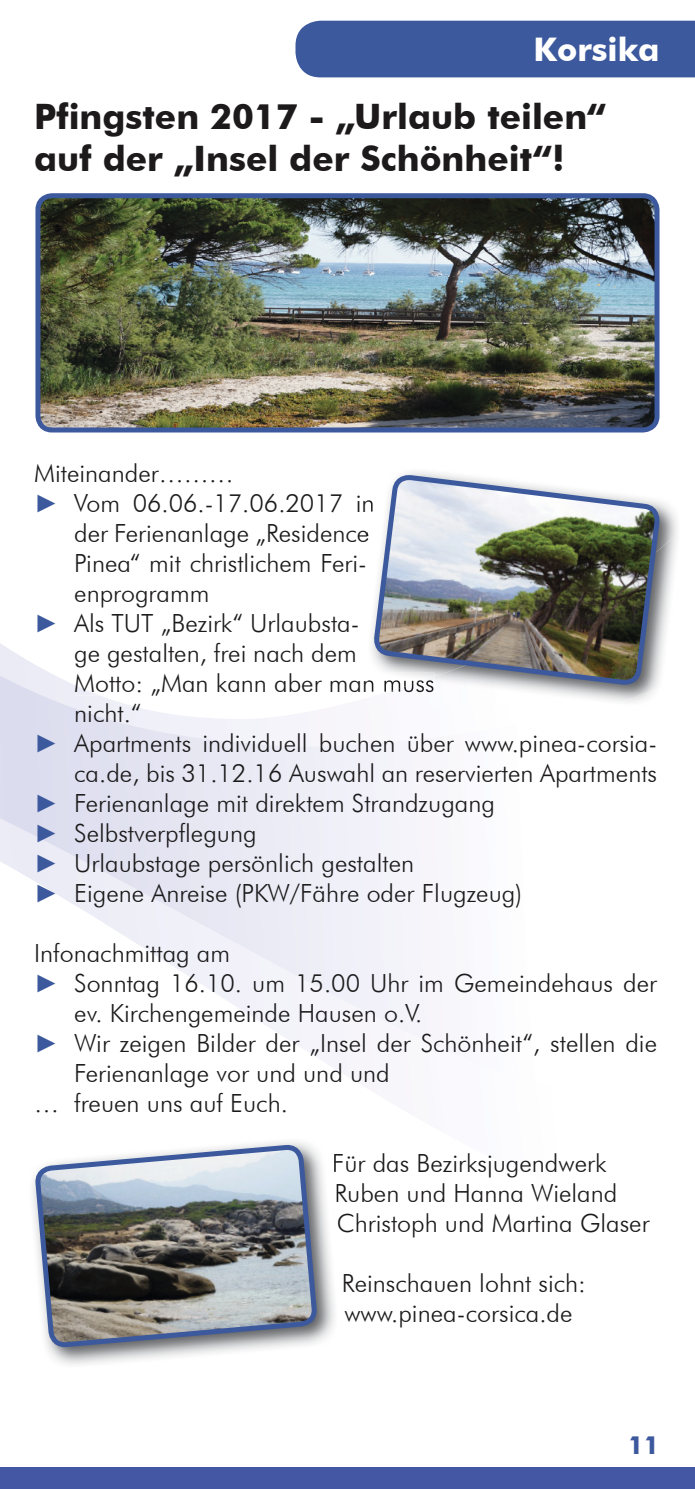
<style>
.page{position:relative;width:695px;height:1489px;background:#fff}
.page>*{position:absolute;margin:0;border:0;box-sizing:border-box;transform-origin:0 0}
.t1{font:700 35px/42px "Futura BT";color:#1c1a1b}
.t2{font:700 32.5px "Futura BT";color:#fff}
.t3{font:300 25px/30px "Futura BT";color:#1c1a1b}
.t4{font:700 25px "Futura BT";color:#3d599d}
.s1{font-family:"Arial";font-weight:400;color:#3d599d}
</style>
<div class="page">
<div style="left:0;top:1467px;width:694px;height:21px;background:#4357a5"></div>
<div style="left:295px;top:21px;width:399px;height:56px;background:#3d599d"></div>
<img style="left:41px;top:199px;width:616px;height:231px">
<div style="left:35px;top:193px;width:624px;height:239px;border:5px solid #3d599d;border-radius:14px"></div>
<img style="left:367px;top:531px;width:310px;height:174px">
<img style="left:662px;top:678px;width:15px;height:27px">
<img style="left:367px;top:531px;width:2px;height:16px">
<img style="left:367px;top:672px;width:4px;height:23px">
<img style="left:371px;top:472px;width:291px;height:247px">
<img style="left:32px;top:1141px;width:302px;height:202px">
<img style="left:334px;top:1154px;width:3px;height:18px">
<svg style="left:336px;top:1184px;width:1px;height:18px"></svg>
<img style="left:37px;top:1146px;width:278px;height:219px">
<h2 class="t2" style="left:533px;top:30px;width:127px">Korsika</h2>
<h1 class="t1" style="left:34px;top:96px;width:573px">Pfingsten 2017 - „Urlaub teilen“ auf der „Insel der Schönheit“!</h1>
<p class="t3" style="left:34px;top:457px;width:201px">Miteinander………</p>
<p class="t3" style="left:34px;top:487px;width:342px"><span class="s1">►</span> Vom 06.06.-17.06.2017 in</p>
<p class="t3" style="left:74px;top:517px;width:296px">der Ferienanlage „Residence</p>
<p class="t3" style="left:74px;top:547px;width:294px">Pinea“ mit christlichem Feri-</p>
<p class="t3" style="left:74px;top:577px;width:137px">enprogramm</p>
<p class="t3" style="left:34px;top:607px;width:326px"><span class="s1">►</span> Als TUT „Bezirk“ Urlaubsta-</p>
<p class="t3" style="left:74px;top:637px;width:284px">ge gestalten, frei nach dem</p>
<p class="t3" style="left:74px;top:667px;width:362px">Motto: „Man kann aber man muss</p>
<p class="t3" style="left:74px;top:697px;width:69px">nicht.“</p>
<p class="t3" style="left:34px;top:727px;width:624px"><span class="s1">►</span> Apartments individuell buchen über www.pinea-corsia-</p>
<p class="t3" style="left:74px;top:757px;width:584px">ca.de, bis 31.12.16 Auswahl an reservierten Apartments</p>
<p class="t3" style="left:34px;top:787px;width:462px"><span class="s1">►</span> Ferienanlage mit direktem Strandzugang</p>
<p class="t3" style="left:34px;top:817px;width:224px"><span class="s1">►</span> Selbstverpflegung</p>
<p class="t3" style="left:34px;top:847px;width:381px"><span class="s1">►</span> Urlaubstage persönlich gestalten</p>
<p class="t3" style="left:34px;top:877px;width:489px"><span class="s1">►</span> Eigene Anreise (PKW/Fähre oder Flugzeug)</p>
<p class="t3" style="left:34px;top:937px;width:197px">Infonachmittag am</p>
<p class="t3" style="left:34px;top:967px;width:624px"><span class="s1">►</span> Sonntag 16.10. um 15.00 Uhr im Gemeindehaus der</p>
<p class="t3" style="left:74px;top:997px;width:349px">ev. Kirchengemeinde Hausen o.V.</p>
<p class="t3" style="left:34px;top:1027px;width:624px"><span class="s1">►</span> Wir zeigen Bilder der „Insel der Schönheit“, stellen die</p>
<p class="t3" style="left:74px;top:1057px;width:317px">Ferienanlage vor und und und</p>
<p class="t3" style="left:34px;top:1087px;width:255px">… freuen uns auf Euch.</p>
<p class="t3" style="left:332px;top:1147px;width:319px">Für das Bezirksjugendwerk<br>Ruben und Hanna Wieland<br>Christoph und Martina Glaser</p>
<p class="t3" style="left:342px;top:1267px;width:245px">Reinschauen lohnt sich: www.pinea-corsica.de</p>
<p class="t4" style="left:628px;top:1429px;width:33px">11</p>
</div>
